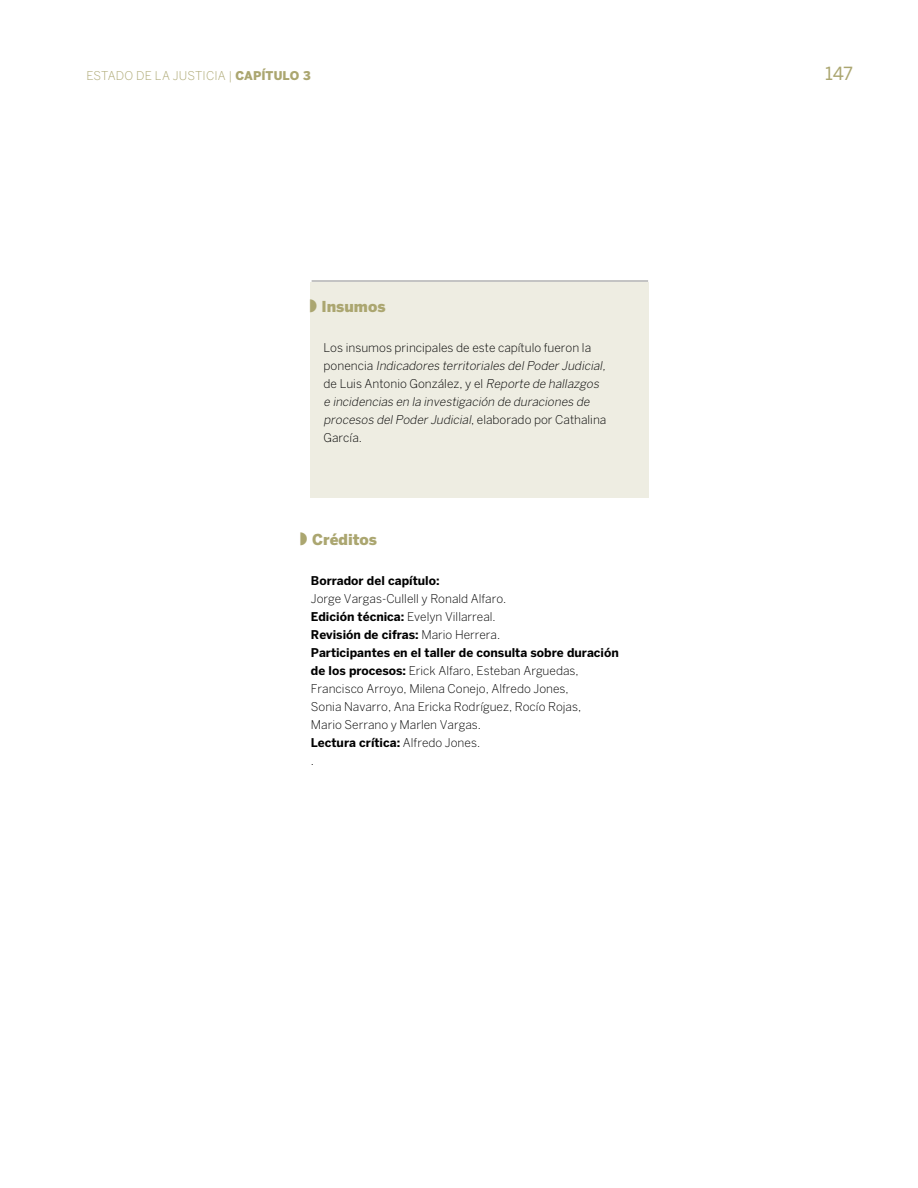
<style>
.page{position:relative;width:918px;height:1188px;background:#fff}
.page>*{position:absolute;margin:0;border:0;box-sizing:border-box;transform-origin:0 0}
.t1{font:18px "Benton Sans";color:#aba670}
.t2{font:900 15px "Benton Sans";color:#aba670}
.t3{font:300 12px/18px "Benton Sans";color:#000}
.t4{font:italic 300 12px/18px "Benton Sans";color:#000}
.t5{font:300 12px "Benton Sans";letter-spacing:.01em;color:#aba670}
.t6{font:700 12px "Benton Sans";color:#000}
.s1{font-weight:900}
.s2{font-style:normal}
.s3{font-weight:700}
</style>
<div class="page">
<div style="left:310px;top:282px;width:338px;height:215px;background:#eeede2"></div>
<hr style="left:312px;top:281px;width:336px;height:1px;background:#898989">
<p class="t5" style="left:87px;top:68px;width:226px">ESTADO DE LA JUSTICIA | <span class="s1">CAPÍTULO 3</span></p>
<h1 class="t1" style="left:825px;top:62px;width:29px">147</h1>
<p class="t2" style="left:309px;top:298px;width:78px">◗ Insumos</p>
<p class="t4" style="left:324px;top:338px;width:286px"><span class="s2">Los insumos principales de este capítulo fueron la<br>p o n e n c i a</span> Indicadores territoriales del Poder Judicial, <span class="s2">de Luis Antonio González, y el</span> Reportedehallazgos e incidencias en la investigación de duraciones de procesosdelPoderJudicial<span class="s2">, elaborado por Cathalina García.</span></p>
<p class="t2" style="left:300px;top:531px;width:79px">◗ Créditos</p>
<p class="t6" style="left:311px;top:574px;width:130px">Borrador del capítulo:</p>
<p class="t3" style="left:311px;top:590px;width:309px">Jorge Vargas-Cullell y Ronald Alfaro.<br><span class="s3">Edición técnica:</span> Evelyn Villarreal.<br><span class="s3">Revisión de cifras:</span> Mario Herrera.<br><span class="s3">Participantes en el taller de consulta sobre duración de los procesos:</span> Erick Alfaro, Esteban Arguedas, Francisco Arroyo, Milena Conejo, Alfredo Jones,<br>Sonia Navarro, Ana Ericka Rodríguez, Rocío Rojas,<br>Mario Serrano y Marlen Vargas.<br><span class="s3">Lectura crítica:</span> Alfredo Jones.<br>.</p>
</div>
